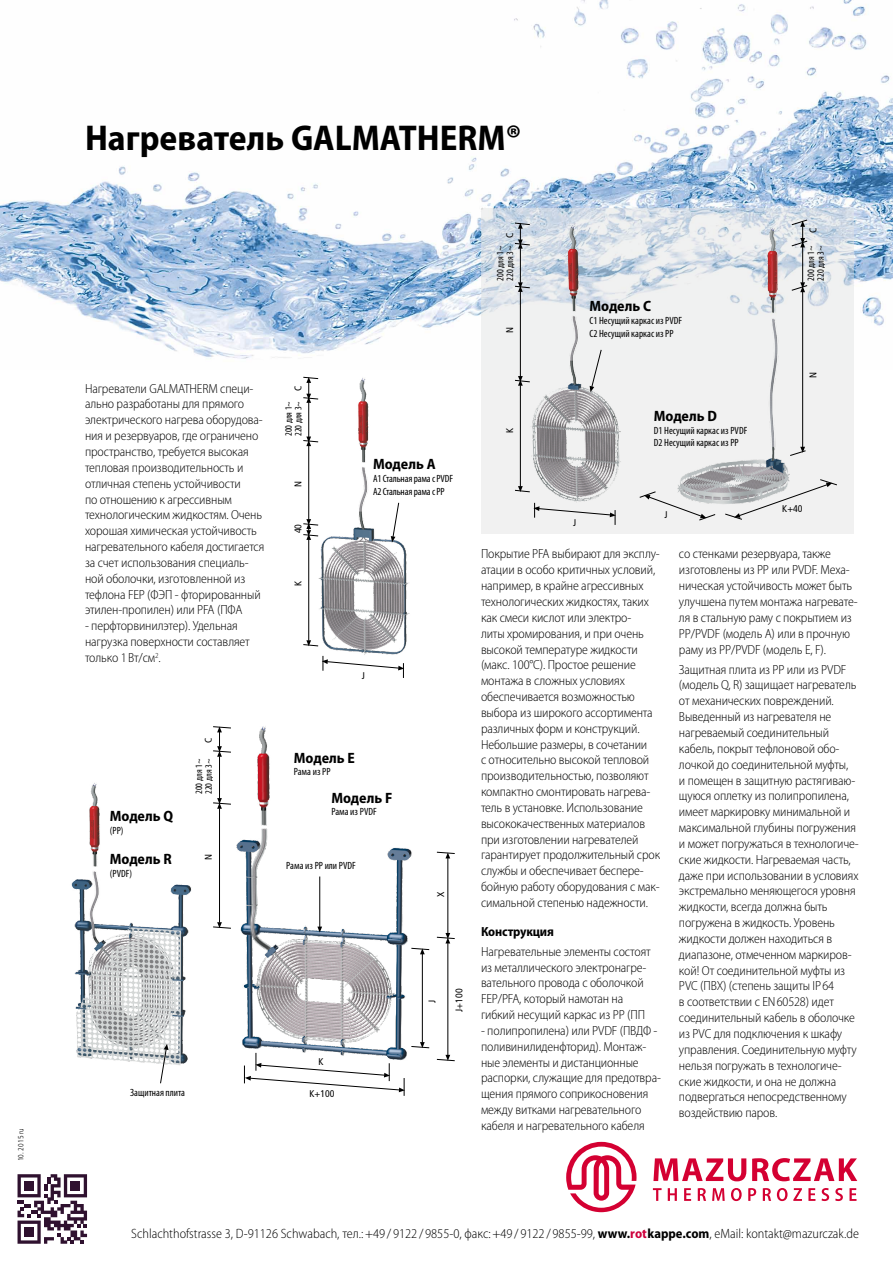
<style>
.page{position:relative;width:893px;height:1263px;background:#fff}
.page>*{position:absolute;margin:0;border:0;box-sizing:border-box;transform-origin:0 0}
.t1{font:700 semi-condensed 36px "Myriad Pro";color:#000}
.t2{font:700 semi-condensed 15px "Myriad Pro";color:#000}
.t3{font:300 semi-condensed 13.5px "Myriad Pro";color:#000}
.t4{font:300 semi-condensed 13.2px/15.9px "Myriad Pro";letter-spacing:-.01em;color:#000}
.t5{font:700 semi-condensed 13.2px "Myriad Pro";letter-spacing:-.01em;color:#000}
.t6{font:condensed 10.5px/12.6px "Myriad Pro";color:#000}
.t7{font:condensed 9.75px/9.8px "Myriad Pro";color:#000}
.t8{font:condensed 9.75px "Frutiger LT Std";color:#000}
.t9{font:300 condensed 7.5px "Frutiger LT Std";letter-spacing:.05em;color:#000}
.s1{font-weight:700}
.s2{font-weight:700;color:#cd003c}
</style>
<div class="page">
<img style="left:71px;top:783px;width:120px;height:282px">
<img style="left:404px;top:546px;width:6px;height:103px">
<img style="left:0;top:0;width:893px;height:370px">
<svg style="left:481px;top:208px;width:372px;height:326px;fill:#f0f1f1"></svg>
<img style="left:616px;top:224px;width:5px;height:279px">
<svg style="left:213px;top:726px;width:192px;height:370px"></svg>
<svg style="left:244px;top:851px;width:211px;height:241px"></svg>
<svg style="left:514px;top:222px;width:102px;height:303px"></svg>
<hr style="left:802px;top:292px;width:1px;height:155px;background:#000">
<svg style="left:790px;top:447px;width:16px;height:9px"></svg>
<svg style="left:639px;top:479px;width:199px;height:42px"></svg>
<svg style="left:791px;top:219px;width:17px;height:73px"></svg>
<svg style="left:160px;top:1044px;width:8px;height:40px"></svg>
<svg style="left:18px;top:1174px;width:69px;height:70px"></svg>
<img style="left:677px;top:225px;width:113px;height:279px">
<svg style="left:303px;top:377px;width:101px;height:301px"></svg>
<svg style="left:653px;top:1158px;width:204px;height:23px"></svg>
<svg style="left:566px;top:1142px;width:70px;height:70px"></svg>
<svg style="left:653px;top:1188px;width:203px;height:13px"></svg>
<p class="t9" style="left:17px;top:1161px;width:35px;rotate:-90deg">10.2015 ru</p>
<h1 class="t1" style="left:85px;top:118px;width:438px">Нагреватель GALMATHERM®</h1>
<p class="t8" style="left:504px;top:237px;width:7px;rotate:-90deg">C</p>
<p class="t8" style="left:808px;top:233px;width:7px;rotate:-90deg">C</p>
<p class="t7" style="left:495px;top:281px;width:37px;rotate:-90deg">200 для 1~<br>220 для 3~</p>
<p class="t7" style="left:806px;top:281px;width:37px;rotate:-90deg">200 для 1~<br>220 для 3~</p>
<p class="t4" style="left:85px;top:381px;width:181px">Нагреватели GALMATHERM специ&shy;ально разработаны для прямого электрического нагрева оборудова&shy;ния и резервуаров, где ограничено пространство, требуется высокая тепловая производительность и отличная степень устойчивости<br>по отношению к агрессивным технологическим жидкостям. Очень хорошая химическая устойчивость нагревательного кабеля достигается за счет использования специаль&shy;ной оболочки, изготовленной из тефлона FEP (ФЭП - фторированный этилен-пропилен) или PFA (ПФА</p>
<p class="t4" style="left:85px;top:618px;width:166px">- перфторвинилэтер). Удельная нагрузка поверхности составляет только 1Вт/см<sup>2</sup>.</p>
<p class="t8" style="left:203px;top:743px;width:7px;rotate:-90deg">C</p>
<p class="t2" style="left:110px;top:808px;width:65px">Модель Q</p>
<p class="t6" style="left:110px;top:824px;width:15px">(PP)</p>
<p class="t2" style="left:110px;top:851px;width:64px">Модель R</p>
<p class="t6" style="left:110px;top:867px;width:24px">(PVDF)</p>
<p class="t7" style="left:194px;top:794px;width:37px;rotate:-90deg">200 для 1~<br>220 для 3~</p>
<p class="t8" style="left:203px;top:860px;width:7px;rotate:-90deg">N</p>
<p class="t6" style="left:130px;top:1086px;width:56px">Защитная плита</p>
<p class="t8" style="left:292px;top:391px;width:7px;rotate:-90deg">C</p>
<p class="t7" style="left:284px;top:436px;width:37px;rotate:-90deg">200 для 1~<br>220 для 3~</p>
<p class="t8" style="left:292px;top:487px;width:7px;rotate:-90deg">N</p>
<p class="t8" style="left:292px;top:533px;width:11px;rotate:-90deg">40</p>
<p class="t8" style="left:292px;top:586px;width:7px;rotate:-90deg">K</p>
<p class="t2" style="left:373px;top:456px;width:64px">Модель А</p>
<p class="t6" style="left:373px;top:472px;width:81px">A1 Стальная рама с PVDF<br>A2 Стальная рама с PP</p>
<p class="t8" style="left:362px;top:670px;width:5px">J</p>
<p class="t2" style="left:294px;top:749px;width:63px">Модель E</p>
<p class="t6" style="left:294px;top:766px;width:38px">Рама из РР</p>
<p class="t2" style="left:331px;top:789px;width:63px">Модель F</p>
<p class="t6" style="left:331px;top:806px;width:47px">Рама из РVDF</p>
<p class="t6" style="left:286px;top:859px;width:71px">Рама из PP или PVDF</p>
<p class="t8" style="left:318px;top:1056px;width:7px">K</p>
<p class="t8" style="left:310px;top:1088px;width:26px">K+100</p>
<p class="t8" style="left:435px;top:897px;width:7px;rotate:-90deg">X</p>
<p class="t8" style="left:426px;top:1003px;width:5px;rotate:-90deg">J</p>
<p class="t8" style="left:453px;top:1012px;width:24px;rotate:-90deg">J+100</p>
<p class="t8" style="left:504px;top:333px;width:7px;rotate:-90deg">N</p>
<p class="t8" style="left:504px;top:433px;width:7px;rotate:-90deg">K</p>
<p class="t2" style="left:589px;top:298px;width:63px">Модель C</p>
<p class="t6" style="left:589px;top:314px;width:94px">C1 Несущий каркас из PVDF<br>C2 Несущий каркас из PP</p>
<p class="t8" style="left:573px;top:517px;width:5px">J</p>
<p class="t2" style="left:654px;top:408px;width:65px">Модель D</p>
<p class="t6" style="left:654px;top:424px;width:95px">D1 Несущий каркас из PVDF<br>D2 Несущий каркас из PP</p>
<p class="t8" style="left:664px;top:509px;width:5px">J</p>
<p class="t8" style="left:808px;top:378px;width:7px;rotate:-90deg">N</p>
<p class="t8" style="left:782px;top:503px;width:22px">K+40</p>
<p class="t4" style="left:481px;top:546px;width:181px">Покрытие PFA выбирают для эксплу&shy;атации в особо критичных условий, например, в крайне агрессивных технологических жидкостях, таких как смеси кислот или электро-<br>литы хромирования, и при очень высокой температуре жидкости (макс. 100°С). Простое решение монтажа в сложных условиях обеспечивается возможностью выбора из широкого ассортимента различных форм и конструкций.<br>Небольшие размеры, в сочетании<br>с относительно высокой тепловой производительностью, позволяют компактно смонтировать нагрева&shy;тель в установке. Использование высококачественных материалов при изготовлении нагревателей гарантирует продолжительный срок службы и обеспечивает беспере&shy;бойную работу оборудования с мак&shy;симальной степенью надежности.</p>
<p class="t5" style="left:481px;top:924px;width:74px">Конструкция</p>
<p class="t4" style="left:481px;top:944px;width:171px">Нагревательные элементы состоят из металлического электронагре&shy;вательного провода с оболочкой<br>FEP/PFA, который намотан на гибкий несущий каркас из PP (ПП</p>
<p class="t4" style="left:481px;top:1023px;width:181px">- полипропилена) или PVDF (ПВДФ - поливинилиденфторид). Монтаж&shy;ные элементы и дистанционные распорки, служащие для предотвра&shy;щения прямого соприкосновения между витками нагревательного кабеля и нагревательного кабеля</p>
<p class="t4" style="left:679px;top:546px;width:180px">со стенками резервуара, также изготовлены из PP или PVDF. Меха&shy;ническая устойчивость может быть улучшена путем монтажа нагревате&shy;ля в стальную раму с покрытием из<br>РР/PVDF (модель A) или в прочную раму из PP/PVDF (модель E, F).</p>
<p class="t4" style="left:679px;top:661px;width:181px">Защитная плита из PP или из PVDF (модель Q, R) защищает нагреватель от механических повреждений.<br>Выведенный из нагревателя не нагреваемый соединительный кабель, покрыт тефлоновой обо&shy;лочкой до соединительной муфты,<br>и помещен в защитную растягиваю&shy;щуюся оплетку из полипропилена, имеет маркировку минимальной и максимальной глубины погружения и может погружаться в технологиче&shy;ские жидкости. Нагреваемая часть, даже при использовании в условиях экстремально меняющегося уровня жидкости, всегда должна быть погружена в жидкость. Уровень жидкости должен находиться в диапазоне, отмеченном маркиров&shy;кой! От соединительной муфты из<br>PVC (ПВХ) (степень защиты IP64<br>в соответствии с EN60528) идет соединительный кабель в оболочке из PVC для подключения к шкафу управления. Соединительную муфту нельзя погружать в технологиче&shy;ские жидкости, и она не должна подвергаться непосредственному воздействию паров.</p>
<p class="t3" style="left:131px;top:1226px;width:729px">Schlachthofstrasse 3, D-91126 Schwabach, тел.:+49 / 9122 / 9855-0, факс:+49 / 9122 / 9855-99, <span class="s1">www.</span><span class="s2">rot</span><span class="s1">kappe.com</span>, eMail: kontakt@mazurczak.de</p>
</div>
